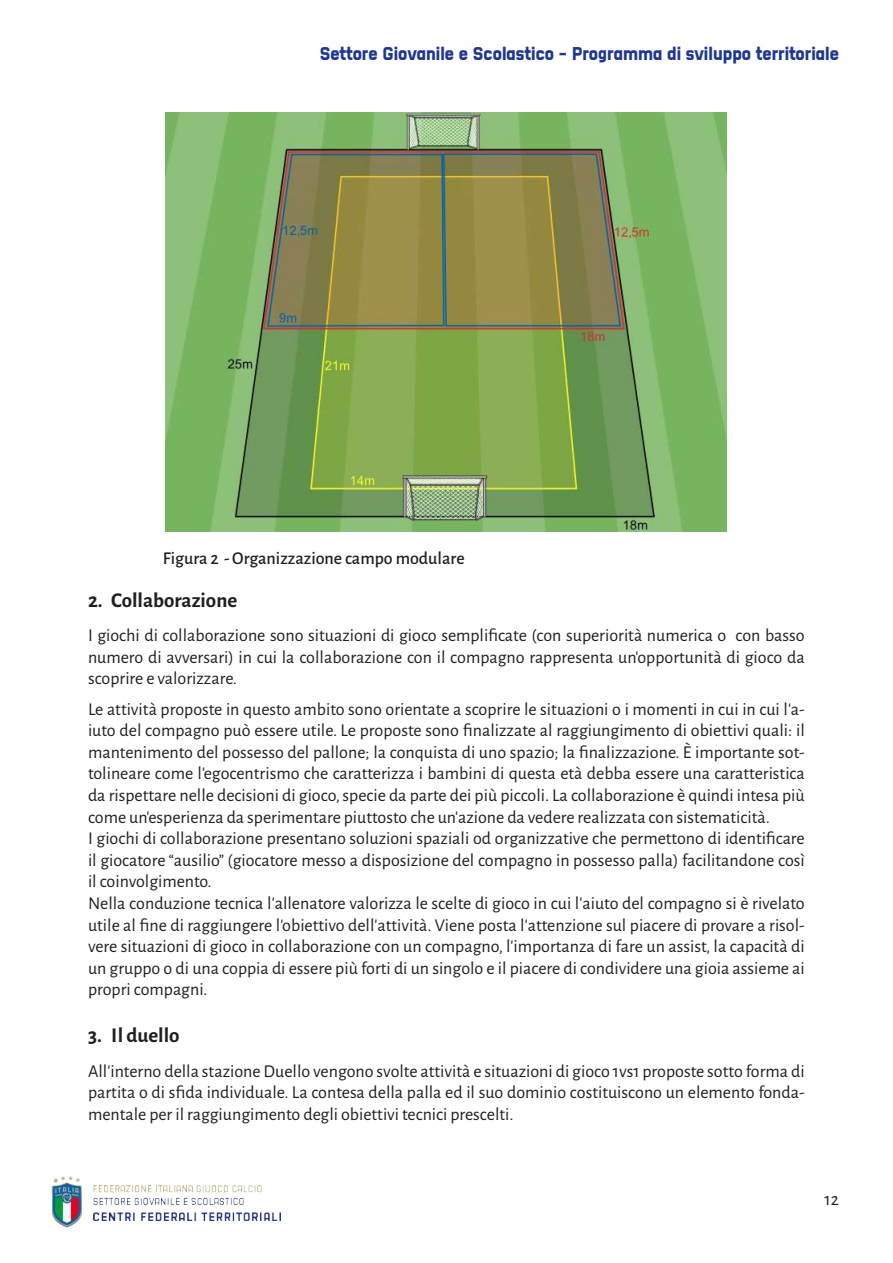
<style>
.page{position:relative;width:893px;height:1263px;background:#fff}
.page>*{position:absolute;margin:0;border:0;box-sizing:border-box;transform-origin:0 0}
.t1{font:700 21px "Alegreya Sans";color:#231f20}
.t2{font:18px/21.6px "Alegreya Sans";color:#231f20;text-align:justify}
.t3{font:18px "FIGC Azzurri Bold";color:#203791}
.t4{font:500 18px "Alegreya Sans";color:#231f20}
</style>
<div class="page">
<img style="left:93px;top:1185px;width:187px;height:36px">
<img style="left:51px;top:1176px;width:31px;height:52px">
<img style="left:166px;top:112px;width:561px;height:420px">
<p class="t3" style="left:320px;top:42px;width:521px">Settore Giovanile e Scolastico - Programma di sviluppo territoriale</p>
<p class="t4" style="left:163px;top:546px;width:303px">Figura 2 - Organizzazione campo modulare</p>
<p class="t1" style="left:88px;top:585px;width:151px">2. Collaborazione</p>
<p class="t2" style="left:88px;top:624px;width:718px">I giochi di collaborazione sono situazioni di gioco semplificate (con superiorità numerica o con basso numero di avversari) in cui la collaborazione con il compagno rappresenta un’opportunità di gioco da scoprire e valorizzare.</p>
<p class="t2" style="left:88px;top:697px;width:718px;text-align:left">Le attività proposte in questo ambito sono orientate a scoprire le situazioni o i momenti in cui in cui l’a&shy;iuto del compagno può essere utile. Le proposte sono finalizzate al raggiungimento di obiettivi quali: il mantenimento del possesso del pallone; la conquista di uno spazio; la finalizzazione. È importante sot&shy;tolineare come l’egocentrismo che caratterizza i bambini di questa età debba essere una caratteristica da rispettare nelle decisioni di gioco, specie da parte dei più piccoli. La collaborazione è quindi intesa più come un’esperienza da sperimentare piuttosto che un’azione da vedere realizzata con sistematicità.<br>I giochi di collaborazione presentano soluzioni spaziali od organizzative che permettono di identificare il giocatore “ausilio” (giocatore messo a disposizione del compagno in possesso palla) facilitandone così il coinvolgimento.<br>Nella conduzione tecnica l’allenatore valorizza le scelte di gioco in cui l’aiuto del compagno si è rivelato utile al fine di raggiungere l’obiettivo dell’attività. Viene posta l’attenzione sul piacere di provare a risol&shy;vere situazioni di gioco in collaborazione con un compagno, l’importanza di fare un assist, la capacità di un gruppo o di una coppia di essere più forti di un singolo e il piacere di condividere una gioia assieme ai propri compagni.</p>
<p class="t1" style="left:88px;top:1020px;width:93px">3. Il duello</p>
<p class="t2" style="left:88px;top:1059px;width:718px">All’interno della stazione Duello vengono svolte attività e situazioni di gioco 1vs1 proposte sotto forma di partita o di sfida individuale. La contesa della palla ed il suo dominio costituiscono un elemento fonda&shy;mentale per il raggiungimento degli obiettivi tecnici prescelti.</p>
<p class="t2" style="left:825px;top:1188px;width:16px">12</p>
</div>
